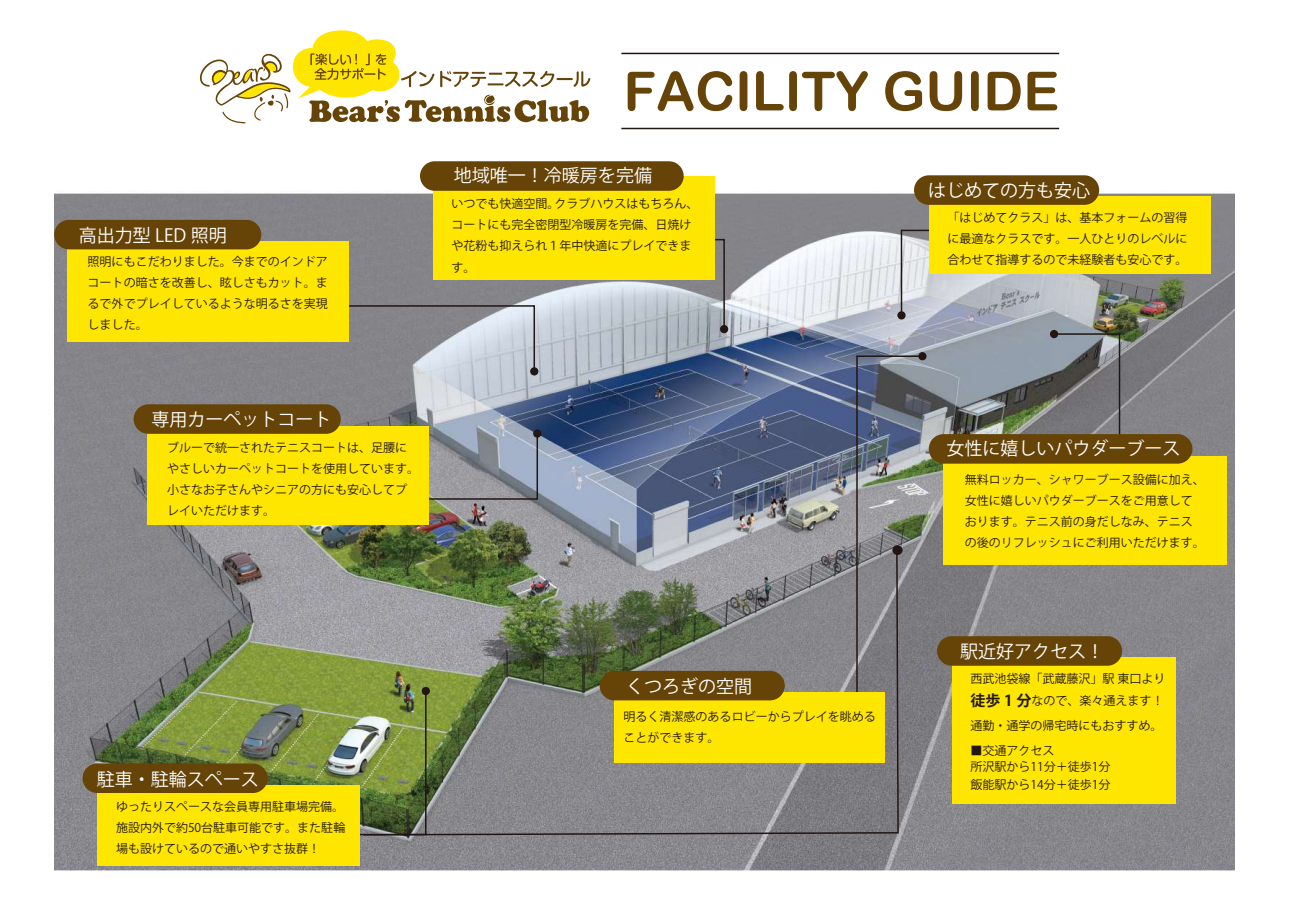
<style>
.page{position:relative;width:1289px;height:919px;background:#fff}
.page>*{position:absolute;margin:0;border:0;box-sizing:border-box;transform-origin:0 0}
.t1{font:54px "Arial Rounded MT Bold";color:#664408}
.t2{font:18px "Koz Go Pr 6 N";color:#fff}
.t3{font:12px/21px "Koz Go Pr 6 N";color:#231815}
.s1{font-weight:700;font-size:15px}
</style>
<div class="page">
<img style="left:54px;top:123px;width:1180px;height:748px">
<svg style="left:900px;top:229px;width:55px;height:87px;background:#c8cbd1"></svg>
<div style="left:897px;top:311px;width:8px;height:8px;background:#211613;border-radius:50%"></div>
<svg style="left:670px;top:238px;width:55px;height:92px;background:#9ea2a5"></svg>
<div style="left:720px;top:325px;width:8px;height:8px;background:#211613;border-radius:50%"></div>
<svg style="left:284px;top:304px;width:252px;height:68px;background:#9fa1a8"></svg>
<div style="left:530px;top:367px;width:8px;height:8px;background:#211613;border-radius:50%"></div>
<svg style="left:428px;top:433px;width:111px;height:67px;background:#90959e"></svg>
<div style="left:533px;top:429px;width:8px;height:8px;background:#211613;border-radius:50%"></div>
<img style="left:140px;top:690px;width:222px;height:146px">
<svg style="left:1053px;top:332px;width:67px;height:102px;background:#75767a"></svg>
<div style="left:1049px;top:330px;width:9px;height:8px;background:#211613;border-radius:50%"></div>
<svg style="left:855px;top:354px;width:68px;height:357px;background:#7a8086"></svg>
<div style="left:918px;top:352px;width:8px;height:8px;background:#211613;border-radius:50%"></div>
<svg style="left:362px;top:549px;width:537px;height:287px;background:#7e8376"></svg>
<div style="left:892px;top:545px;width:10px;height:10px;background:#211613;border-radius:50%"></div>
<div style="left:433px;top:176px;width:282px;height:103px;background:#ffe600"></div>
<div style="left:929px;top:197px;width:281px;height:77px;background:#ffe600"></div>
<div style="left:914px;top:175px;width:185px;height:30px;background:#664408;border-radius:15px"></div>
<div style="left:614px;top:692px;width:270px;height:70px;background:#ffe600"></div>
<div style="left:942px;top:456px;width:284px;height:108px;background:#ffe600"></div>
<div style="left:147px;top:425px;width:281px;height:99px;background:#ffe600"></div>
<div style="left:134px;top:404px;width:207px;height:30px;background:#664408;border-radius:15px"></div>
<div style="left:67px;top:241px;width:282px;height:101px;background:#ffe600"></div>
<div style="left:54px;top:220px;width:207px;height:29px;background:#664408;border-radius:15px"></div>
<div style="left:97px;top:784px;width:263px;height:81px;background:#ffe600"></div>
<div style="left:82px;top:763px;width:186px;height:30px;background:#664408;border-radius:15px"></div>
<div style="left:952px;top:657px;width:223px;height:147px;background:#ffe600"></div>
<div style="left:937px;top:636px;width:185px;height:29px;background:#664408;border-radius:15px"></div>
<hr style="left:621px;top:53px;width:438px;height:1px;background:#201512">
<hr style="left:621px;top:128px;width:438px;height:1px;background:#201512">
<div style="left:420px;top:161px;width:263px;height:30px;background:#664408;border-radius:15px"></div>
<div style="left:928px;top:434px;width:264px;height:29px;background:#664408;border-radius:15px"></div>
<div style="left:599px;top:670px;width:185px;height:30px;background:#664408;border-radius:15px"></div>
<svg style="left:200px;top:30px;width:390px;height:93px"></svg>
<h2 class="t2" style="left:79px;top:225px;width:150px">高出力型 LED 照明</h2>
<p class="t3" style="left:88px;top:252px;width:241px;text-align:justify">照明にもこだわりました。今までのインドアコートの暗さを改善し、眩しさもカット。まるで外でプレイしているような明るさを実現しました。</p>
<h2 class="t2" style="left:151px;top:409px;width:181px">専用カーペットコート</h2>
<p class="t3" style="left:167px;top:437px;width:253px">ブルーで統一されたテニスコートは、足腰にやさしいカーペットコートを使用しています。小さなお子さんやシニアの方にも安心してプ</p>
<p class="t3" style="left:167px;top:500px;width:109px">レイいただけます。</p>
<h2 class="t2" style="left:97px;top:768px;width:164px">駐車・駐輪スペース</h2>
<p class="t3" style="left:116px;top:796px;width:231px;text-align:justify">ゆったりスペースな会員専用駐車場完備。施設内外で約50台駐車可能です。また駐輪場も設けているので通いやすさ抜群！</p>
<h1 class="t1" style="left:623px;top:59px;width:437px">FACILITY GUIDE</h1>
<h2 class="t2" style="left:454px;top:166px;width:199px">地域唯一！冷暖房を完備</h2>
<p class="t3" style="left:451px;top:193px;width:248px">いつでも快適空間。クラブハウスはもちろん、コートにも完全密閉型冷暖房を完備、日焼けや花粉も抑えられ１年中快適にプレイできま</p>
<p class="t3" style="left:451px;top:258px;width:25px">す。</p>
<h2 class="t2" style="left:928px;top:181px;width:163px">はじめての方も安心</h2>
<p class="t3" style="left:947px;top:207px;width:241px;text-align:justify">「はじめてクラス」は、基本フォームの習得に最適なクラスです。一人ひとりのレベルに合わせて指導するので未経験者も安心です。</p>
<h2 class="t2" style="left:626px;top:676px;width:127px">くつろぎの空間</h2>
<p class="t3" style="left:623px;top:706px;width:253px">明るく清潔感のあるロビーからプレイを眺めることができます。</p>
<h2 class="t2" style="left:946px;top:438px;width:235px">女性に嬉しいパウダーブース</h2>
<p class="t3" style="left:964px;top:469px;width:241px">無料ロッカー、シャワーブース設備に加え、女性に嬉しいパウダーブースをご用意しております。テニス前の身だしなみ、テニスの後のリフレッシュにご利用いただけます。</p>
<h2 class="t2" style="left:960px;top:641px;width:145px">駅近好アクセス！</h2>
<p class="t3" style="left:970px;top:667px;width:196px;line-height:22.5px">西武池袋線「武蔵藤沢」駅 東口より<span class="s1">徒歩 1 分</span>なので、楽々通えます！</p>
<p class="t3" style="left:970px;top:715px;width:193px">通勤・通学の帰宅時にもおすすめ。</p>
<p class="t3" style="left:970px;top:742px;width:141px;line-height:17px">■交通アクセス<br>所沢駅から11分＋徒歩1分飯能駅から14分＋徒歩1分</p>
</div>
